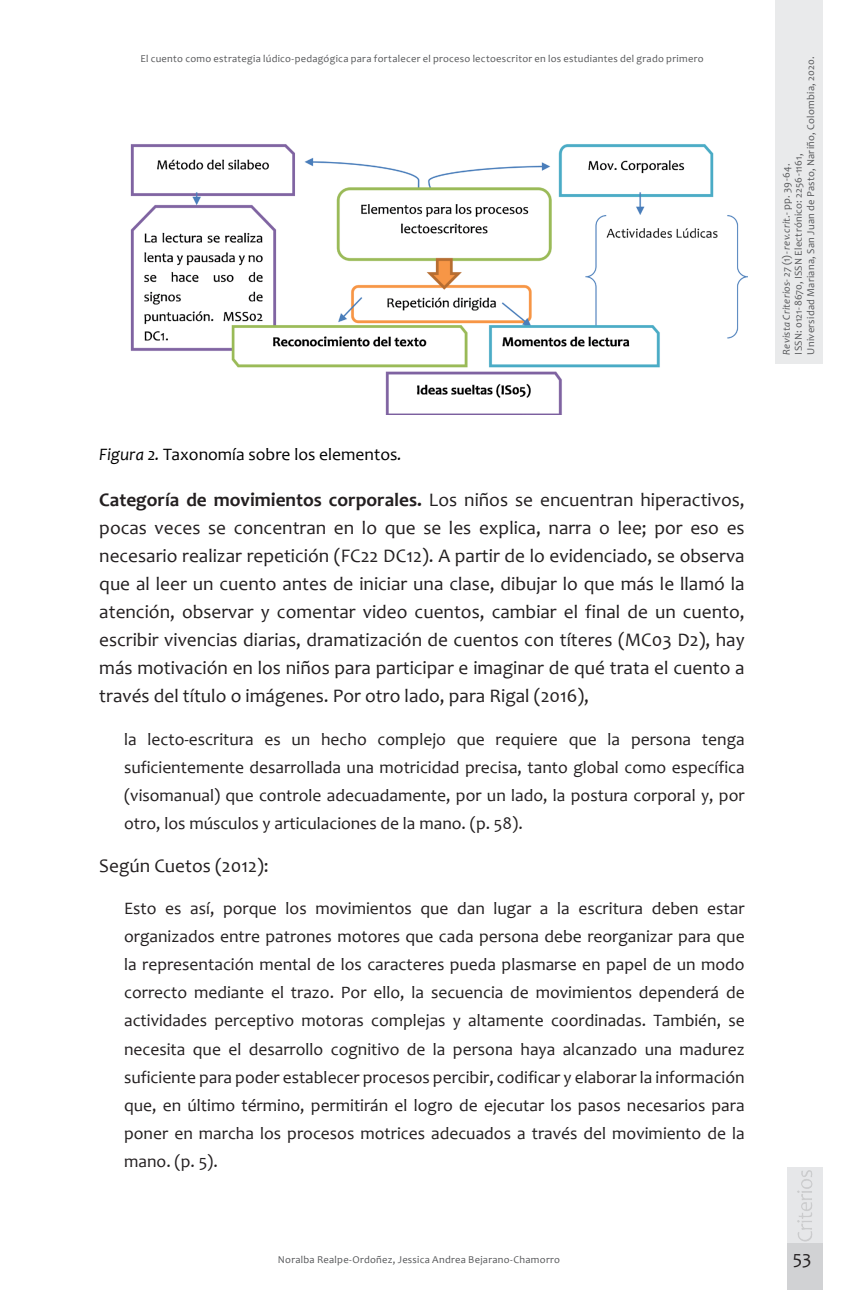
<style>
.page{position:relative;width:844px;height:1290px;background:#fff}
.page>*{position:absolute;margin:0;border:0;box-sizing:border-box;transform-origin:0 0}
.Cuerpo_de_texto{font:19.25px/28px "Candara";color:#231f20;text-align:justify}
.Cita_textual_Criteri{font:17.5px/28px "Candara";color:#231f20;text-align:justify}
.t1{font:17.5px "Candara";color:#000}
.t2{font:10.5px/12.2px "Candara";letter-spacing:.025em;color:#57585a}
.s1{font-style:italic}
.s2{font-weight:700}
</style>
<div class="page">
<div style="left:775px;top:0;width:47px;height:363px;background:#e9eaeb"></div>
<div style="left:787px;top:1243px;width:35px;height:47px;background:#d1d2d4"></div>
<div style="left:787px;top:1167px;width:35px;height:76px;background:#e6e7e9"></div>
<img style="left:797px;top:1170px;width:16px;height:72px">
<img style="left:130px;top:144px;width:617px;height:271px">
<p class="t2" style="left:140px;top:53px;width:564px">El cuento como estrategia lúdico-pedagógica para fortalecer el proceso lectoescritor en los estudiantes del grado primero</p>
<p class="t2" style="left:779px;top:354px;width:299px;rotate:-90deg"><span class="s1">Revista Criterios- 27</span> (1)- <span class="s1">rev.crit</span>.- pp. 39-64.<br>ISSN: 0121-8670, ISSN Electrónico: 2256-1161,<br>Universidad Mariana, San Juan de Pasto, Nariño, Colombia, 2020.</p>
<p class="t1" style="left:99px;top:444px;width:304px"><span class="s1">Figura 2.</span> Taxonomía sobre los elementos<span class="s1">.</span></p>
<p class="Cuerpo_de_texto" style="left:99px;top:485px;width:646px"><span class="s2">Categoría de movimientos corporales.</span> Los niños se encuentran hiperactivos, pocas veces se concentran en lo que se les explica, narra o lee; por eso es necesario realizar repetición (FC22 DC12). A partir de lo evidenciado, se observa que al leer un cuento antes de iniciar una clase, dibujar lo que más le llamó la atención, observar y comentar video cuentos, cambiar el final de un cuento, escribir vivencias diarias, dramatización de cuentos con títeres (MC03 D2), hay más motivación en los niños para participar e imaginar de qué trata el cuento a través del título o imágenes. Por otro lado, para Rigal (2016),</p>
<p class="Cita_textual_Criteri" style="left:124px;top:725px;width:622px">la lecto-escritura es un hecho complejo que requiere que la persona tenga suficientemente desarrollada una motricidad precisa, tanto global como específica (visomanual) que controle adecuadamente, por un lado, la postura corporal y, por otro, los músculos y articulaciones de la mano. (p. 58).</p>
<p class="Cuerpo_de_texto" style="left:99px;top:851px;width:171px">Según Cuetos (2012):</p>
<p class="Cita_textual_Criteri" style="left:124px;top:894px;width:622px">Esto es así, porque los movimientos que dan lugar a la escritura deben estar organizados entre patrones motores que cada persona debe reorganizar para que la representación mental de los caracteres pueda plasmarse en papel de un modo correcto mediante el trazo. Por ello, la secuencia de movimientos dependerá de actividades perceptivo motoras complejas y altamente coordinadas. También, se necesita que el desarrollo cognitivo de la persona haya alcanzado una madurez suficiente para poder establecer procesos percibir, codificar y elaborar la información que, en último término, permitirán el logro de ejecutar los pasos necesarios para poner en marcha los procesos motrices adecuados a través del movimiento de la mano. (p. 5).</p>
<p class="t2" style="left:278px;top:1253px;width:284px">Noralba Realpe-Ordoñez, Jessica Andrea Bejarano-Chamorro</p>
<p class="Cuerpo_de_texto" style="left:792px;top:1244px;width:20px">53</p>
</div>
